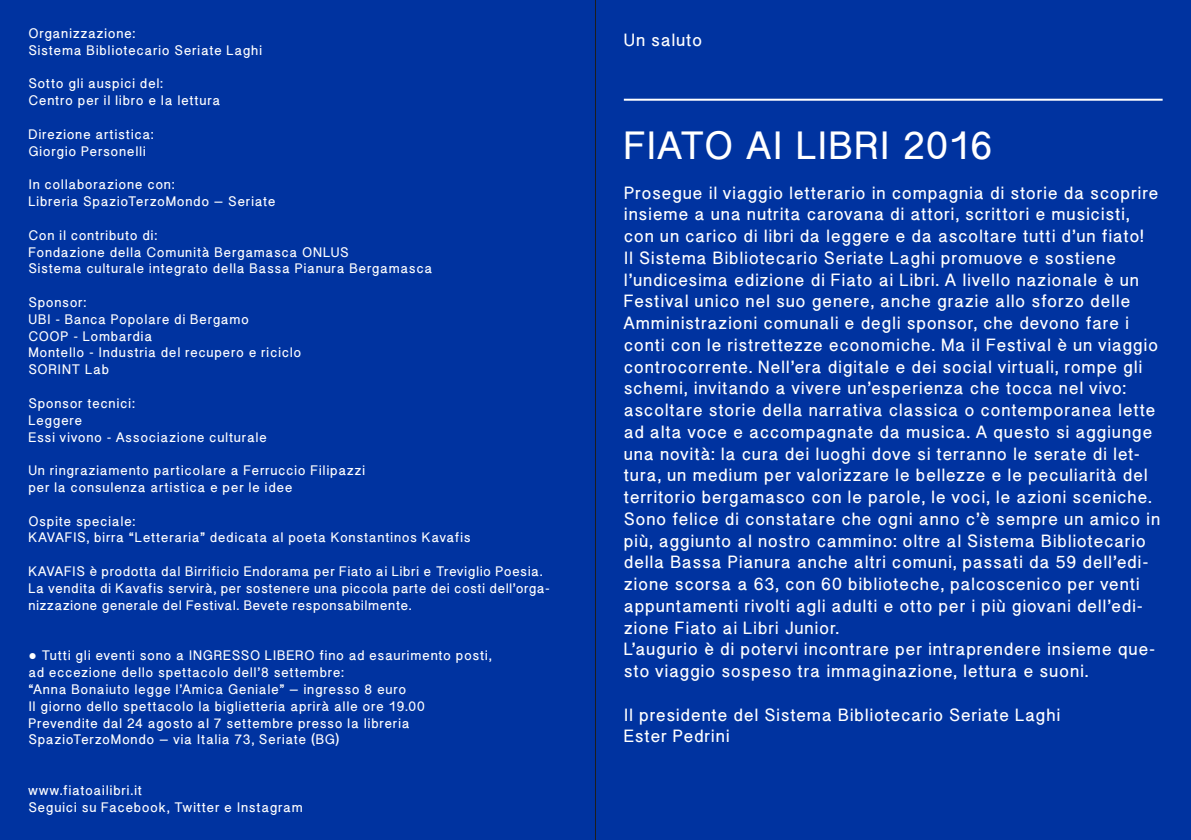
<style>
.page{position:relative;width:1191px;height:840px;background:#fff}
.page>*{position:absolute;margin:0;border:0;box-sizing:border-box;transform-origin:0 0}
.t1{font:700 40px "Boxer";letter-spacing:.01em;color:#fff}
.t2{font:700 18px/21.8px "Boxer";letter-spacing:.045em;color:#fff}
.t3{font:700 14px/16.8px "Boxer";letter-spacing:.05em;color:#fff}
.s1{font-family:"Courier New";font-weight:400}
</style>
<div class="page">
<div style="left:0;top:0;width:595px;height:839px;background:#0033a0"></div>
<div style="left:595px;top:0;width:596px;height:839px;background:#0033a0"></div>
<hr style="left:624px;top:99px;width:538px;height:2px;background:#fff">
<hr style="left:595px;top:0;width:1px;height:839px;background:#1d1d1b">
<p class="t3" style="left:28px;top:25px;width:235px">Organizzazione:<br>Sistema Bibliotecario Seriate Laghi</p>
<p class="t3" style="left:28px;top:75px;width:193px">Sotto gli auspici del:<br>Centro per il libro e la lettura</p>
<p class="t3" style="left:28px;top:125px;width:127px">Direzione artistica:<br>Giorgio Personelli</p>
<p class="t3" style="left:28px;top:176px;width:249px">In collaborazione con:<br>Libreria SpazioTerzoMondo – Seriate</p>
<p class="t3" style="left:28px;top:226px;width:405px">Con il contributo di:<br>Fondazione della Comunità Bergamasca ONLUS<br>Sistema culturale integrato della Bassa Pianura Bergamasca</p>
<p class="t3" style="left:28px;top:293px;width:274px">Sponsor:<br>UBI - Banca Popolare di Bergamo<br>COOP - Lombardia<br>Montello - Industria del recupero e riciclo<br>SORINT Lab</p>
<p class="t3" style="left:28px;top:394px;width:240px">Sponsor tecnici:<br>Leggere<br>Essi vivono - Associazione culturale</p>
<p class="t3" style="left:28px;top:461px;width:338px">Un ringraziamento particolare a Ferruccio Filipazzi per la consulenza artistica e per le idee</p>
<p class="t3" style="left:28px;top:512px;width:444px">Ospite speciale:<br>KAVAFIS, birra “Letteraria” dedicata al poeta Konstantinos Kavafis</p>
<p class="t3" style="left:28px;top:562px;width:523px">KAVAFIS è prodotta dal Birrificio Endorama per Fiato ai Libri e Treviglio Poesia.<br>La vendita di Kavafis servirà, per sostenere una piccola parte dei costi dell’orga&shy;nizzazione generale del Festival. Bevete responsabilmente.</p>
<p class="t3" style="left:28px;top:646px;width:465px"><span class="s1">●</span> Tutti gli eventi sono a INGRESSO LIBERO fino ad esaurimento posti, ad eccezione dello spettacolo dell’8 settembre:<br>“Anna Bonaiuto legge l’Amica Geniale” – ingresso 8 euro<br>Il giorno dello spettacolo la biglietteria aprirà alle ore 19.00<br>Prevendite dal 24 agosto al 7 settembre presso la libreria SpazioTerzoMondo – via Italia 73, Seriate (BG)</p>
<p class="t3" style="left:28px;top:781px;width:276px">www.fiatoailibri.it<br>Seguici su Facebook, Twitter e Instagram</p>
<p class="t2" style="left:624px;top:29px;width:80px">Un saluto</p>
<h1 class="t1" style="left:624px;top:122px;width:370px">FIATO AI LIBRI 2016</h1>
<p class="t2" style="left:624px;top:181px;width:538px">Prosegue il viaggio letterario in compagnia di storie da scoprire insieme a una nutrita carovana di attori, scrittori e musicisti, con un carico di libri da leggere e da ascoltare tutti d’un fiato!<br>Il Sistema Bibliotecario Seriate Laghi promuove e sostiene l’undicesima edizione di Fiato ai Libri. A livello nazionale è un Festival unico nel suo genere, anche grazie allo sforzo delle Amministrazioni comunali e degli sponsor, che devono fare i conti con le ristrettezze economiche. Ma il Festival è un viaggio controcorrente. Nell’era digitale e dei social virtuali, rompe gli schemi, invitando a vivere un’esperienza che tocca nel vivo: ascoltare storie della narrativa classica o contemporanea lette ad alta voce e accompagnate da musica. A questo si aggiunge una novità: la cura dei luoghi dove si terranno le serate di let&shy;tura, un medium per valorizzare le bellezze e le peculiarità del territorio bergamasco con le parole, le voci, le azioni sceniche.<br>Sono felice di constatare che ogni anno c’è sempre un amico in più, aggiunto al nostro cammino: oltre al Sistema Bibliotecario della Bassa Pianura anche altri comuni, passati da 59 dell’edi&shy;zione scorsa a 63, con 60 biblioteche, palcoscenico per venti appuntamenti rivolti agli adulti e otto per i più giovani dell’edi&shy;zione Fiato ai Libri Junior.<br>L’augurio è di potervi incontrare per intraprendere insieme que&shy;sto viaggio sospeso tra immaginazione, lettura e suoni.</p>
<p class="t2" style="left:624px;top:703px;width:438px">Il presidente del Sistema Bibliotecario Seriate Laghi<br>Ester Pedrini</p>
</div>
